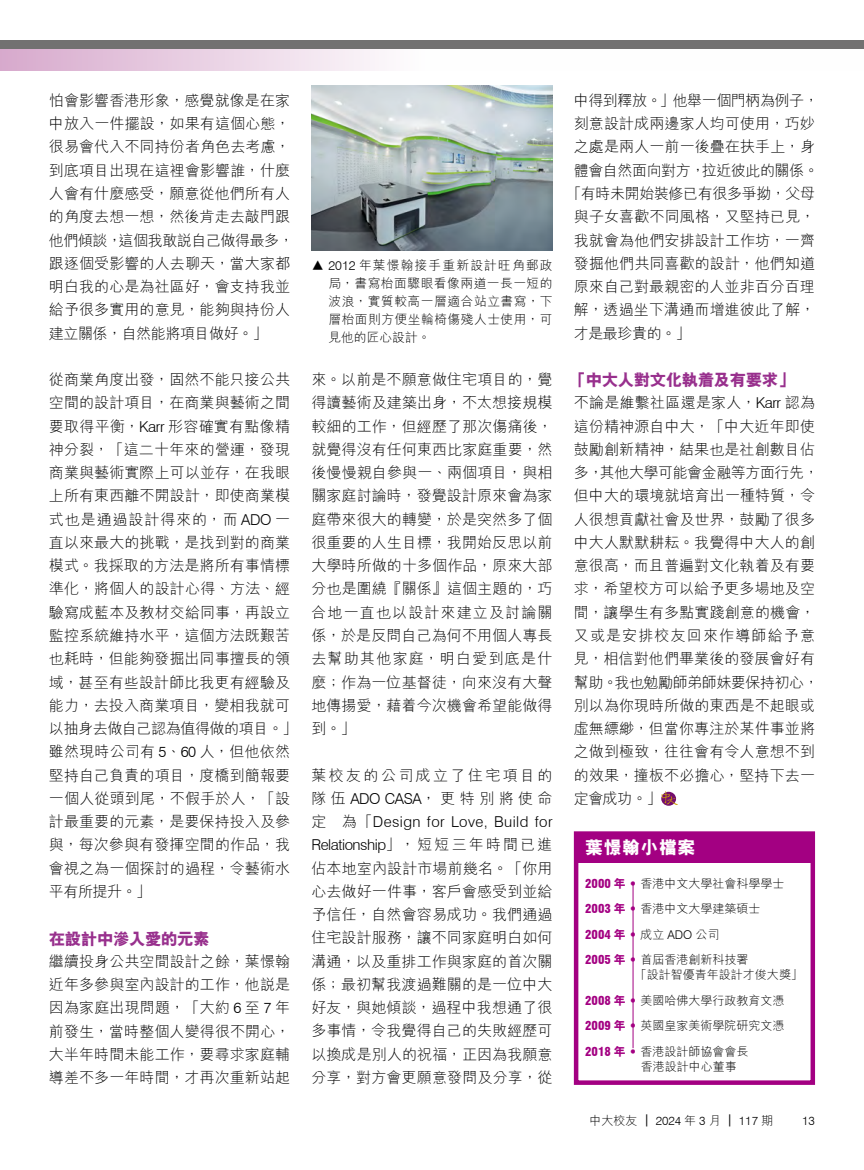
<style>
.page{position:relative;width:864px;height:1170px;background:#fff}
.page>*{position:absolute;margin:0;border:0;box-sizing:border-box;transform-origin:0 0}
.t1{font:800 18px "M Hei HK";letter-spacing:.025em;color:#fff}
.t2{font:800 16.5px "M Hei HK";letter-spacing:-.03em;color:#98308d}
.t3{font:300 15px/23.2px "M Hei HK";letter-spacing:.005em;color:#000}
.t4{font:300 15px/23.2px "Swiss 721 BT";letter-spacing:.03em;color:#000}
.t5{font:300 15px "M Hei HK";letter-spacing:-.03em;color:#000}
.t6{font:300 15px/23.2px "M Hei HK";letter-spacing:.16em;color:#000}
.t7{font:300 15px "M Hei HK";letter-spacing:-.025em;color:#000}
.t8{font:300 12.75px/18px "M Hei HK";letter-spacing:.04em;color:#000;text-align:justify}
.t9{font:300 12px/25.5px "M Hei HK";color:#000}
.t10{font:900 condensed 12px "Swiss 721 BT";color:#a30082}
.t11{font:300 12px "Swiss 721 BT";color:#000}
.s1{font-family:"Swiss 721 BT"}
.s2{font-family:"M Hei HK"}
.s3{font-family:"Swiss 721 BT";font-weight:900;font-stretch:condensed;color:#a30082}
.s4{font-weight:800;color:#a30082}
.s5{font-family:"Swiss 721 BT";font-size:14.4px;color:#a30082}
.s6{font-family:"M Hei HK";font-weight:800;font-stretch:normal}
.s7{font-weight:300;font-stretch:normal;font-size:14.4px}
.s8{font-family:"M Hei HK";font-weight:300;font-stretch:normal;color:#000}
.s9{font-weight:300;font-stretch:normal;color:#000}
</style>
<div class="page">
<svg style="left:0;top:49px;width:379px;height:21px;background:#e8cee2"></svg>
<div style="left:0;top:41px;width:863px;height:8px;background:#727171"></div>
<svg style="left:661px;top:791px;width:16px;height:13px"></svg>
<div style="left:576px;top:833px;width:236px;height:29px;background:#a30082"></div>
<div style="left:573px;top:831px;width:241px;height:253px;border:4px solid #a30082"></div>
<hr style="left:632px;top:883px;width:1px;height:165px;background:#a30082">
<img style="left:311px;top:85px;width:241px;height:165px">
<p class="t3" style="left:49px;top:89px;width:246px">怕會影響香港形象，感覺就像是在家中放入一件擺設，如果有這個心態，很易會代入不同持份者角色去考慮，到底項目出現在這裡會影響誰，什麼人會有什麼感受，願意從他們所有人的角度去想一想，然後肯走去敲門跟他們傾談，這個我敢說自己做得最多，跟逐個受影響的人去聊天，當大家都明白我的心是為社區好，會支持我並給予很多實用的意見，能夠與持份人建立關係，自然能將項目做好。」</p>
<p class="t3" style="left:49px;top:368px;width:250px">從商業角度出發，固然不能只接公共空間的設計項目，在商業與藝術之間要取得平衡，<span class="s1">Karr</span> 形容確實有點像精神分裂，「這二十年來的營運，發現商業與藝術實際上可以並存，在我眼上所有東西離不開設計，即使商業模式也是通過設計得來的，而 <span class="s1">ADO</span> 一直以來最大的挑戰，是找到對的商業模式。我採取的方法是將所有事情標準化，將個人的設計心得、方法、經驗寫成藍本及教材交給同事，再設立監控系統維持水平，這個方法既艱苦也耗時，但能夠發掘出同事擅長的領域，甚至有些設計師比我更有經驗及能力，去投入商業項目，變相我就可以抽身去做自己認為值得做的項目。」雖然現時公司有 <span class="s1">5</span>、<span class="s1">60</span> 人，但他依然堅持自己負責的項目，度橋到簡報要一個人從頭到尾，不假手於人，「設計最重要的元素，是要保持投入及參與，每次參與有發揮空間的作品，我會視之為一個探討的過程，令藝術水平有所提升。」</p>
<p class="t2" style="left:49px;top:930px;width:162px">在設計中滲入愛的元素</p>
<p class="t3" style="left:49px;top:949px;width:242px;text-align:justify">繼續投身公共空間設計之餘，葉憬翰近年多參與室內設計的工作，他說是因為家庭出現問題，「大約 <span class="s1">6</span> 至 <span class="s1">7</span> 年前發生，當時整個人變得很不開心，大半年時間未能工作，要尋求家庭輔導差不多一年時間，才再次重新站起</p>
<p class="t8" style="left:328px;top:256px;width:226px;text-indent:-17px">▲ <span class="s1">2012</span> 年葉憬翰接手重新設計旺角郵政局，書寫枱面驟眼看像兩道一長一短的波浪，實質較高一層適合站立書寫，下層枱面則方便坐輪椅傷殘人士使用，可見他的匠心設計。</p>
<p class="t3" style="left:311px;top:367px;width:242px;text-align:justify">來。以前是不願意做住宅項目的，覺得讀藝術及建築出身，不太想接規模較細的工作，但經歷了那次傷痛後，就覺得沒有任何東西比家庭重要，然後慢慢親自參與一、兩個項目，與相關家庭討論時，發覺設計原來會為家庭帶來很大的轉變，於是突然多了個很重要的人生目標，我開始反思以前大學時所做的十多個作品，原來大部分也是圍繞『關係』這個主題的，巧合地一直也以設計來建立及討論關係，於是反問自己為何不用個人專長去幫助其他家庭，明白愛到底是什麼；作為一位基督徒，向來沒有大聲地傳揚愛，藉着今次機會希望能做得到。」</p>
<p class="t6" style="left:311px;top:763px;width:243px">葉校友的公司成立了住宅項目的隊伍<span class="s1">ADO CASA</span>，更特別將使命</p>
<p class="t4" style="left:311px;top:810px;width:243px"><span class="s2">定 為「</span>Design for Love, Build for<br>Relationship<span class="s2">」，短短三年時間已進</span></p>
<p class="t3" style="left:311px;top:856px;width:243px;text-align:justify">佔本地室內設計市場前幾名。「你用心去做好一件事，客戶會感受到並給予信任，自然會容易成功。我們通過住宅設計服務，讓不同家庭明白如何溝通，以及重排工作與家庭的首次關係；最初幫我渡過難關的是一位中大好友，與她傾談，過程中我想通了很多事情，令我覺得自己的失敗經歷可以換成是別人的祝福，正因為我願意分享，對方會更願意發問及分享，從</p>
<p class="t5" style="left:573px;top:93px;width:246px">中得到釋放。」他舉一個門柄為例子，</p>
<p class="t3" style="left:573px;top:112px;width:243px">刻意設計成兩邊家人均可使用，巧妙</p>
<p class="t3" style="left:573px;top:135px;width:243px">之處是兩人一前一後疊在扶手上，身</p>
<p class="t5" style="left:573px;top:162px;width:246px">體會自然面向對方，拉近彼此的關係。</p>
<p class="t7" style="left:566px;top:186px;width:250px">「有時未開始裝修已有很多爭拗，父母</p>
<p class="t3" style="left:573px;top:205px;width:242px">與子女喜歡不同風格，又堅持已見，</p>
<p class="t3" style="left:573px;top:228px;width:243px">我就會為他們安排設計工作坊，一齊</p>
<p class="t3" style="left:573px;top:251px;width:243px">發掘他們共同喜歡的設計，他們知道</p>
<p class="t3" style="left:573px;top:275px;width:242px">原來自己對最親密的人並非百分百理</p>
<p class="t3" style="left:573px;top:298px;width:242px">解，透過坐下溝通而增進彼此了解，</p>
<p class="t3" style="left:573px;top:321px;width:118px">才是最珍貴的。」</p>
<p class="t2" style="left:569px;top:372px;width:226px">「中大人對文化執着及有要求」</p>
<p class="t3" style="left:573px;top:391px;width:246px">不論是維繫社區還是家人，<span class="s1">Karr</span> 認為這份精神源自中大，「中大近年即使鼓勵創新精神，結果也是社創數目佔多，其他大學可能會金融等方面行先，但中大的環境就培育出一種特質，令人很想貢獻社會及世界，鼓勵了很多中大人默默耕耘。我覺得中大人的創意很高，而且普遍對文化執着及有要求，希望校方可以給予更多場地及空間，讓學生有多點實踐創意的機會，又或是安排校友回來作導師給予意見，相信對他們畢業後的發展會好有幫助。我也勉勵師弟師妹要保持初心，別以為你現時所做的東西是不起眼或虛無縹緲，但當你專注於某件事並將之做到極致，往往會有令人意想不到的效果，撞板不必擔心，堅持下去一定會成功。」</p>
<p class="t1" style="left:585px;top:838px;width:112px">葉憬翰小檔案</p>
<p class="t9" style="left:585px;top:870px;width:201px"><span class="s3">2000</span> <span class="s4">年</span> <span class="s5">•</span> 香港中文大學社會科學學士<br><span class="s3">2003</span> <span class="s4">年</span> <span class="s5">•</span> 香港中文大學建築碩士</p>
<p class="t10" style="left:585px;top:927px;width:136px">2004 <span class="s6">年</span> <span class="s7">•</span> <span class="s8">成立</span> <span class="s9">ADO</span> <span class="s8">公司</span></p>
<p class="t9" style="left:634px;top:952px;width:170px;line-height:15px;text-indent:-50px"><span class="s3">2005</span> <span class="s4">年</span> <span class="s5">•</span> 首屆香港創新科技署<br>「設計智優青年設計才俊大獎」</p>
<p class="t9" style="left:585px;top:987px;width:201px;text-align:justify"><span class="s3">2008</span> <span class="s4">年</span> <span class="s5">•</span> 美國哈佛大學行政教育文憑<span class="s3">2009</span> <span class="s4">年</span> <span class="s5">•</span> 英國皇家美術學院研究文憑<span class="s3">2018</span> <span class="s4">年</span> <span class="s5">•</span> 香港設計師協會會長</p>
<p class="t9" style="left:640px;top:1053px;width:97px">香港設計中心董事</p>
<p class="t9" style="left:589px;top:1107px;width:185px">中大校友｜ <span class="s1">2024</span> 年 <span class="s1">3</span> 月｜ <span class="s1">117</span> 期</p>
<p class="t11" style="left:801px;top:1113px;width:14px">13</p>
</div>
